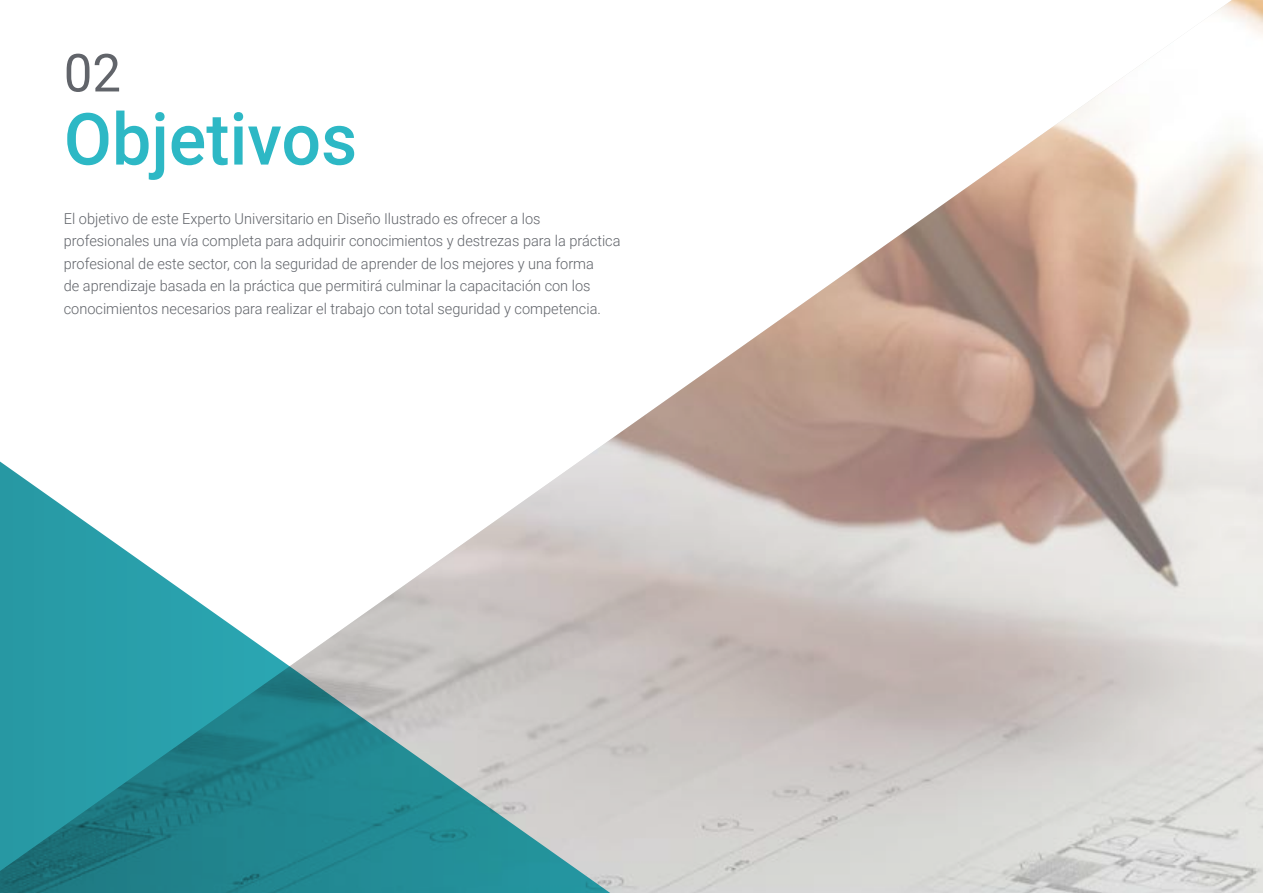
<style>
.page{position:relative;width:1263px;height:893px;background:#fff}
.page>*{position:absolute;margin:0;border:0;box-sizing:border-box;transform-origin:0 0}
.t1{font:500 72px "Roboto";color:#2db8c5}
.t2{font:52.5px "Roboto";color:#61646a}
.t3{font:300 15px/22.5px "Roboto";color:#61646a}
</style>
<div class="page">
<img style="left:601px;top:0;width:662px;height:893px">
<svg style="left:0;top:446px;width:640px;height:447px"></svg>
<h2 class="t2" style="left:64px;top:36px;width:59px">02</h2>
<h1 class="t1" style="left:64px;top:89px;width:295px">Objetivos</h1>
<p class="t3" style="left:64px;top:207px;width:558px">El objetivo de este Experto Universitario en Diseño Ilustrado es ofrecer a los profesionales una vía completa para adquirir conocimientos y destrezas para la práctica profesional de este sector, con la seguridad de aprender de los mejores y una forma<br>de aprendizaje basada en la práctica que permitirá culminar la capacitación con los conocimientos necesarios para realizar el trabajo con total seguridad y competencia.</p>
</div>
